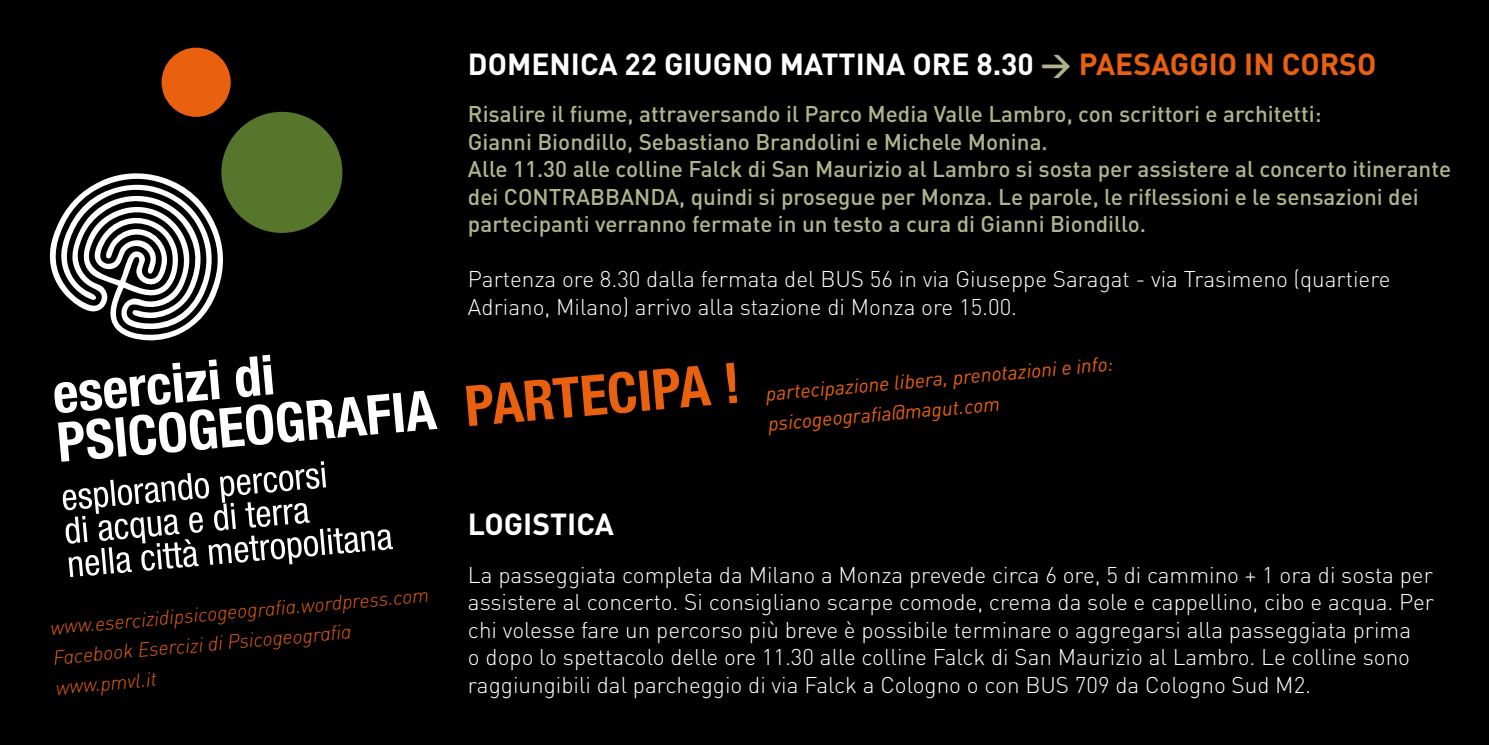
<style>
.page{position:relative;width:1489px;height:745px;background:#fff}
.page>*{position:absolute;margin:0;border:0;box-sizing:border-box;transform-origin:0 0}
.t1{font:700 condensed 56.25px "Helvetica Neue";color:#e9600f}
.t2{font:700 30px "DIN";color:#fff}
.t3{font:300 22.5px/27.5px "DIN";color:#fff}
.t4{font:500 22.5px/27.5px "DIN";color:#b1b48b}
.t5{font:20px/30px "DIN Light Italic Alt";color:#e9600f}
.t6{font:italic 20px/30px "DIN";color:#e9600f}
.s1{color:#b1b48b}
.s2{color:#e9600f}
</style>
<div class="page">
<div style="left:0;top:0;width:1488px;height:744px;background:#000"></div>
<svg style="left:49px;top:173px;width:174px;height:167px"></svg>
<div style="left:221px;top:112px;width:121px;height:121px;background:#56762b;border-radius:50%"></div>
<div style="left:161px;top:48px;width:70px;height:69px;background:#e9600f;border-radius:50%"></div>
<svg style="left:54px;top:354px;width:383px;height:222px"></svg>
<p class="t5" style="left:49px;top:612px;width:381px;rotate:-5deg">www.esercizidipsicogeografi a.wordpress.com<br>Facebook Esercizi di Psicogeografi a www.pmvl.it</p>
<h2 class="t2" style="left:468px;top:44px;width:909px">DOMENICA 22 GIUGNO MATTINA ORE 8.30 <span class="s1">&gt;</span> <span class="s2">PAESAGGIO IN CORSO</span></h2>
<p class="t4" style="left:468px;top:99px;width:984px">Risalire il fiume, attraversando il Parco Media Valle Lambro, con scrittori e architetti:<br>Gianni Biondillo, Sebastiano Brandolini e Michele Monina.<br>Alle 11.30 alle colline Falck di San Maurizio al Lambro si sosta per assistere al concerto itinerante dei CONTRABBANDA, quindi si prosegue per Monza. Le parole, le riflessioni e le sensazioni dei partecipanti verranno fermate in un testo a cura di Gianni Biondillo.</p>
<p class="t3" style="left:468px;top:265px;width:924px">Partenza ore 8.30 dalla fermata del BUS 56 in via Giuseppe Saragat - via Trasimeno (quartiere<br>Adriano, Milano) arrivo alla stazione di Monza ore 15.00.</p>
<h1 class="t1" style="left:462px;top:372px;width:277px;rotate:-5deg">PARTECIPA !</h1>
<p class="t6" style="left:764px;top:378px;width:350px;rotate:-5deg">partecipazione libera, prenotazioni e info: psicogeografi a@magut.com</p>
<h2 class="t2" style="left:468px;top:504px;width:147px">LOGISTICA</h2>
<p class="t3" style="left:468px;top:560px;width:967px">La passeggiata completa da Milano a Monza prevede circa 6 ore, 5 di cammino + 1 ora di sosta per assistere al concerto. Si consigliano scarpe comode, crema da sole e cappellino, cibo e acqua. Per chi volesse fare un percorso più breve è possibile terminare o aggregarsi alla passeggiata prima<br>o dopo lo spettacolo delle ore 11.30 alle colline Falck di San Maurizio al Lambro. Le colline sono raggiungibili dal parcheggio di via Falck a Cologno o con BUS 709 da Cologno Sud M2.</p>
</div>
